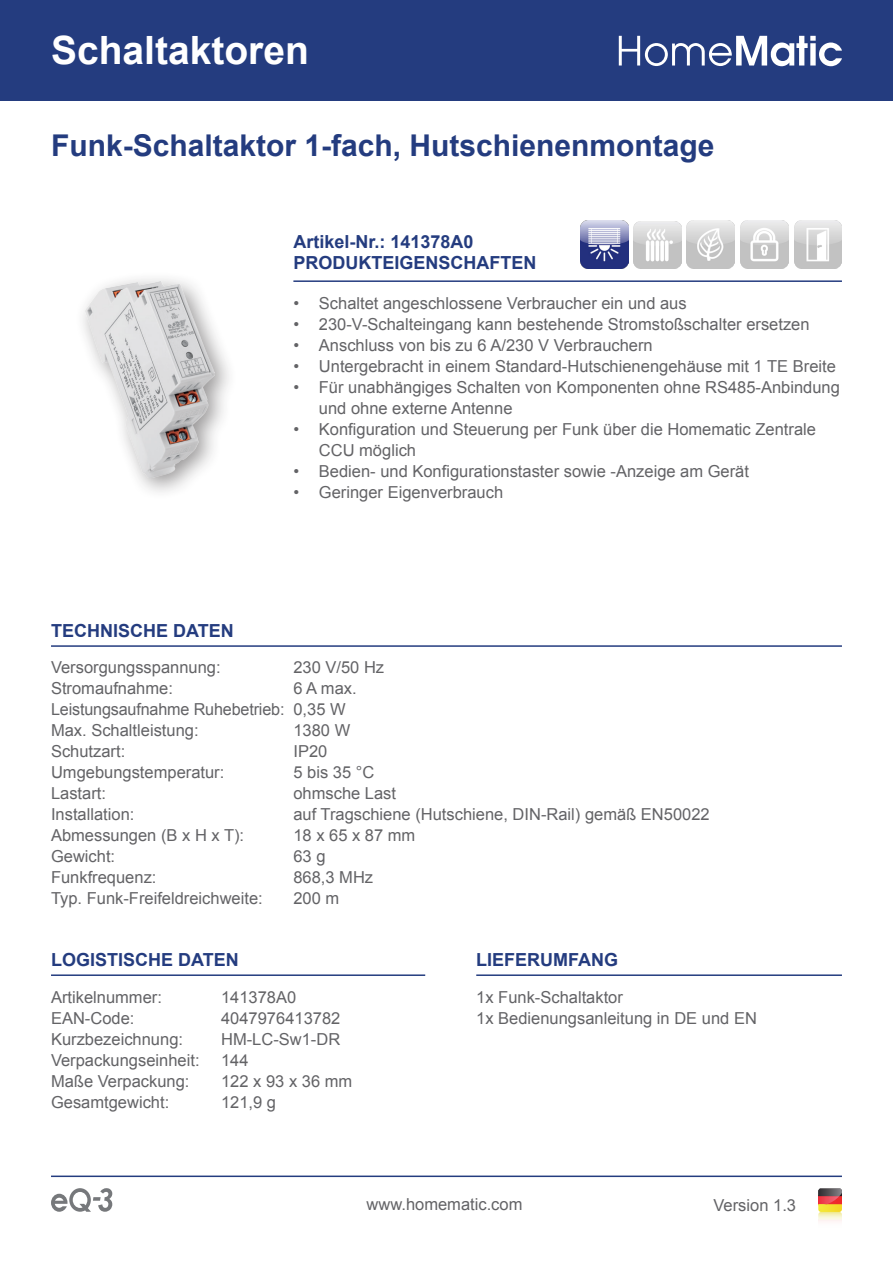
<style>
.page{position:relative;width:893px;height:1263px;background:#fff}
.page>*{position:absolute;margin:0;border:0;box-sizing:border-box;transform-origin:0 0}
.Kategorie{font:700 39px "Arial";color:#fff}
.Langbezeichnung{font:700 30px "Arial";color:#243c7f}
.Überschrift{font:700 18px "Arial";color:#243c7f}
.t1{font:16.5px/21px "Arial";color:#636366}
</style>
<div class="page">
<hr style="left:51px;top:1175px;width:791px;height:2px;background:#243c7f">
<hr style="left:51px;top:974px;width:374px;height:2px;background:#243c7f">
<hr style="left:476px;top:974px;width:366px;height:2px;background:#243c7f">
<hr style="left:51px;top:645px;width:791px;height:2px;background:#243c7f">
<hr style="left:293px;top:280px;width:549px;height:2px;background:#243c7f">
<div style="left:74px;top:271px;width:164px;height:230px;background:#231f20;opacity:.47"></div>
<img style="left:85px;top:282px;width:130px;height:195px">
<div style="left:0;top:0;width:893px;height:101px;background:#243c7f"></div>
<svg style="left:619px;top:36px;width:223px;height:30px"></svg>
<img style="left:794px;top:221px;width:48px;height:48px">
<img style="left:741px;top:221px;width:48px;height:48px">
<img style="left:580px;top:221px;width:48px;height:48px">
<img style="left:686px;top:221px;width:48px;height:48px">
<img style="left:634px;top:221px;width:47px;height:48px">
<div style="left:818px;top:1219px;width:24px;height:9px;background:#fefafa"></div>
<svg style="left:818px;top:1188px;width:24px;height:32px"></svg>
<svg style="left:51px;top:1188px;width:61px;height:24px"></svg>
<p class="Kategorie" style="left:51px;top:23px;width:259px">Schaltaktoren</p>
<p class="Langbezeichnung" style="left:51px;top:124px;width:665px">Funk-Schaltaktor 1-fach, Hutschienenmontage</p>
<p class="Überschrift" style="left:293px;top:228px;width:182px">Artikel-Nr.: 141378A0</p>
<p class="Überschrift" style="left:293px;top:249px;width:244px">PRODUKTEIGENSCHAFTEN</p>
<p class="t1" style="left:293px;top:292px;width:395px">• Schaltet angeschlossene Verbraucher ein und aus</p>
<p class="t1" style="left:293px;top:313px;width:518px">• 230-V-Schalteingang kann bestehende Stromstoßschalter ersetzen</p>
<p class="t1" style="left:293px;top:334px;width:361px">• Anschluss von bis zu 6 A/230 V Verbrauchern</p>
<p class="t1" style="left:293px;top:355px;width:544px">• Untergebracht in einem Standard-Hutschienengehäuse mit 1 TE Breite</p>
<p class="t1" style="left:319px;top:376px;width:522px;text-indent:-26px">• Für unabhängiges Schalten von Komponenten ohne RS485-Anbindung und ohne externe Antenne</p>
<p class="t1" style="left:319px;top:418px;width:499px;text-indent:-26px">• Konfiguration und Steuerung per Funk über die Homematic Zentrale<br>CCU möglich</p>
<p class="t1" style="left:293px;top:460px;width:457px">• Bedien- und Konfigurationstaster sowie -Anzeige am Gerät</p>
<p class="t1" style="left:293px;top:481px;width:211px">• Geringer Eigenverbrauch</p>
<p class="Überschrift" style="left:51px;top:618px;width:184px">TECHNISCHE DATEN</p>
<p class="t1" style="left:51px;top:657px;width:171px">Versorgungsspannung:</p>
<p class="t1" style="left:51px;top:678px;width:123px">Stromaufnahme:</p>
<p class="t1" style="left:51px;top:699px;width:235px">Leistungsaufnahme Ruhebetrieb:</p>
<p class="t1" style="left:51px;top:720px;width:149px">Max. Schaltleistung:</p>
<p class="t1" style="left:51px;top:741px;width:76px">Schutzart:</p>
<p class="t1" style="left:51px;top:762px;width:175px">Umgebungstemperatur:</p>
<p class="t1" style="left:51px;top:783px;width:57px">Lastart:</p>
<p class="t1" style="left:51px;top:804px;width:85px">Installation:</p>
<p class="t1" style="left:51px;top:825px;width:195px">Abmessungen (B x H x T):</p>
<p class="t1" style="left:51px;top:846px;width:66px">Gewicht:</p>
<p class="t1" style="left:51px;top:867px;width:107px">Funkfrequenz:</p>
<p class="t1" style="left:51px;top:888px;width:213px">Typ. Funk-Freifeldreichweite:</p>
<p class="t1" style="left:293px;top:657px;width:92px">230 V/50 Hz</p>
<p class="t1" style="left:293px;top:678px;width:65px">6 A max.</p>
<p class="t1" style="left:293px;top:699px;width:54px">0,35 W</p>
<p class="t1" style="left:293px;top:720px;width:58px">1380 W</p>
<p class="t1" style="left:293px;top:741px;width:35px">IP20</p>
<p class="t1" style="left:293px;top:762px;width:82px">5 bis 35 °C</p>
<p class="t1" style="left:293px;top:783px;width:104px">ohmsche Last</p>
<p class="t1" style="left:293px;top:804px;width:418px">auf Tragschiene (Hutschiene, DIN-Rail) gemäß EN50022</p>
<p class="t1" style="left:293px;top:825px;width:123px">18 x 65 x 87 mm</p>
<p class="t1" style="left:293px;top:846px;width:34px">63 g</p>
<p class="t1" style="left:293px;top:867px;width:81px">868,3 MHz</p>
<p class="t1" style="left:293px;top:888px;width:47px">200 m</p>
<p class="Überschrift" style="left:51px;top:947px;width:189px">LOGISTISCHE DATEN</p>
<p class="Überschrift" style="left:476px;top:947px;width:143px">LIEFERUMFANG</p>
<p class="t1" style="left:51px;top:986px;width:112px">Artikelnummer:</p>
<p class="t1" style="left:51px;top:1007px;width:85px">EAN-Code:</p>
<p class="t1" style="left:51px;top:1028px;width:134px">Kurzbezeichnung:</p>
<p class="t1" style="left:51px;top:1049px;width:150px">Verpackungseinheit:</p>
<p class="t1" style="left:51px;top:1070px;width:140px">Maße Verpackung:</p>
<p class="t1" style="left:51px;top:1091px;width:120px">Gesamtgewicht:</p>
<p class="t1" style="left:221px;top:986px;width:77px">141378A0</p>
<p class="t1" style="left:221px;top:1007px;width:121px">4047976413782</p>
<p class="t1" style="left:221px;top:1028px;width:121px">HM-LC-Sw1-DR</p>
<p class="t1" style="left:221px;top:1049px;width:29px">144</p>
<p class="t1" style="left:221px;top:1070px;width:133px">122 x 93 x 36 mm</p>
<p class="t1" style="left:221px;top:1091px;width:57px">121,9 g</p>
<p class="t1" style="left:476px;top:986px;width:148px">1x Funk-Schaltaktor</p>
<p class="t1" style="left:476px;top:1007px;width:282px">1x Bedienungsanleitung in DE und EN</p>
<p class="t1" style="left:367px;top:1194px;width:157px">www.homematic.com</p>
<p class="t1" style="left:713px;top:1194px;width:84px">Version 1.3</p>
</div>
